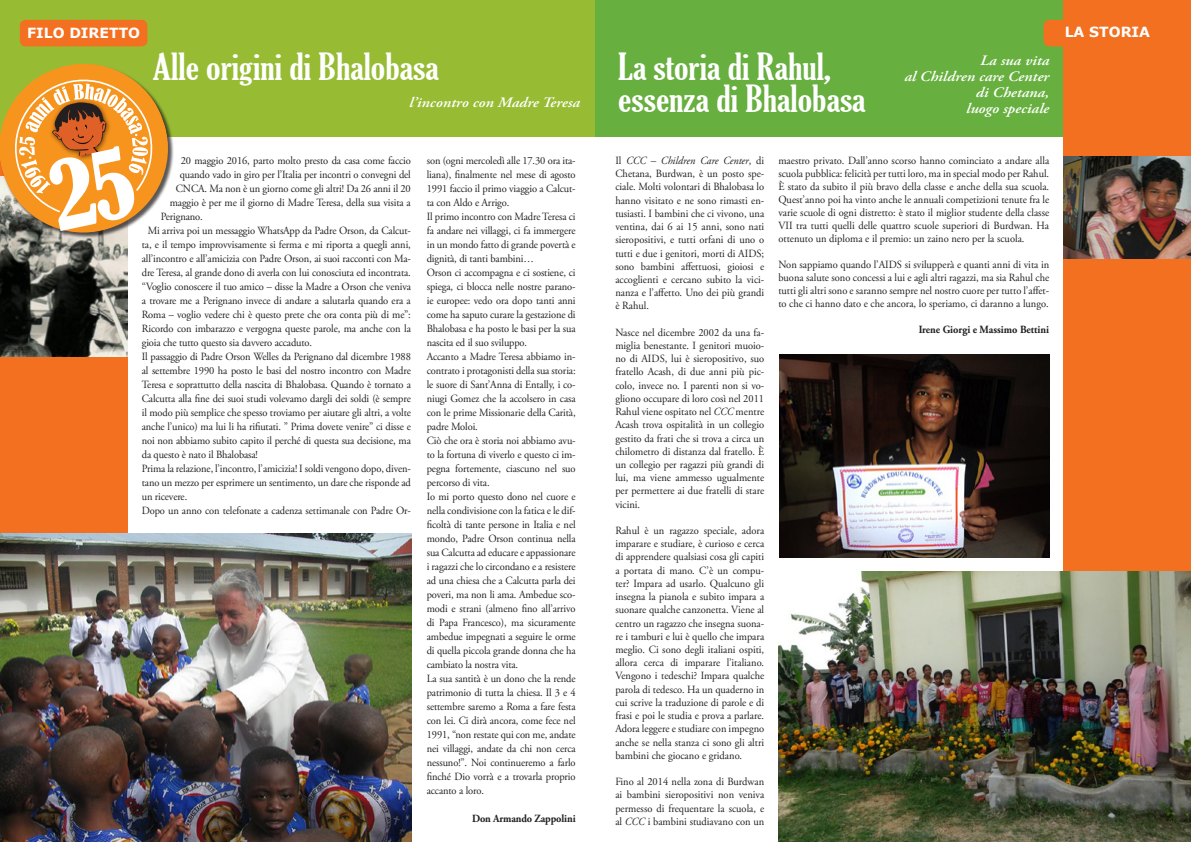
<style>
.page{position:relative;width:1191px;height:842px;background:#fff}
.page>*{position:absolute;margin:0;border:0;box-sizing:border-box;transform-origin:0 0}
.t1{font:extra-condensed 36px/32px "Gloucester";color:#fff;scale:1.17 1}
.t2{font:italic 600 14.4px/16px "Adobe Garamond Pro";color:#fff;text-align:right;scale:1.11 1}
.t3{font:700 14px "Verdana";color:#fff}
.t4{font:11px/14px "Adobe Garamond Pro";letter-spacing:-.01em;color:#231f20;text-align:justify;scale:.95 1}
.t5{font:700 11px "Adobe Garamond Pro";letter-spacing:-.01em;color:#231f20;scale:.94 1}
.s1{font-style:italic}
</style>
<div class="page">
<div style="left:0;top:0;width:595px;height:136px;background:#97bc33"></div>
<div style="left:595px;top:0;width:596px;height:136px;background:#67af3e"></div>
<div style="left:1063px;top:0;width:128px;height:842px;background:#f37021"></div>
<div style="left:0;top:136px;width:128px;height:706px;background:#f37021"></div>
<div style="left:20px;top:20px;width:127px;height:26px;background:#f37021;border-radius:6px"></div>
<div style="left:1043px;top:20px;width:128px;height:26px;background:#f37021;border-radius:6px"></div>
<img style="left:0;top:533px;width:412px;height:309px">
<img style="left:0;top:240px;width:128px;height:116px">
<svg style="left:0;top:64px;width:176px;height:176px"></svg>
<img style="left:778px;top:571px;width:413px;height:271px">
<img style="left:779px;top:355px;width:270px;height:202px">
<img style="left:1063px;top:156px;width:128px;height:102px">
<p class="t3" style="left:27px;top:24px;width:115px">FILO DIRETTO</p>
<p class="t3" style="left:1064px;top:23px;width:87px">LA STORIA</p>
<h1 class="t1" style="left:153px;top:51px;width:246px">Alle origini di Bhalobasa</h1>
<h1 class="t1" style="left:618px;top:51px;width:213px">La storia di Rahul, essenza di Bhalobasa</h1>
<h2 class="t2" style="left:409px;top:95px;width:155px">l’incontro con Madre Teresa</h2>
<h2 class="t2" style="left:904px;top:53px;width:132px">La sua vita<br>al Children care Center di Chetana,<br>luogo speciale</h2>
<p class="t4" style="left:181px;top:154px;width:244px">20 maggio 2016, parto molto presto da casa come faccio</p>
<p class="t4" style="left:180px;top:168px;width:245px">quando vado in giro per l’Italia per incontri o convegni del</p>
<p class="t4" style="left:176px;top:182px;width:249px">CNCA. Ma non è un giorno come gli altri! Da 26 anni il 20</p>
<p class="t4" style="left:170px;top:196px;width:255px">maggio è per me il giorno di Madre Teresa, della sua visita a</p>
<p class="t4" style="left:161px;top:210px;width:46px">Perignano.</p>
<p class="t4" style="left:148px;top:224px;width:278px">Mi arriva poi un messaggio WhatsApp da Padre Orson, da Calcut-</p>
<p class="t4" style="left:142px;top:238px;width:285px">ta, e il tempo improvvisamente si ferma e mi riporta a quegli anni,</p>
<p class="t4" style="left:142px;top:252px;width:285px">all’incontro e all’amicizia con Padre Orson, ai suoi racconti con Ma-</p>
<p class="t4" style="left:142px;top:266px;width:285px">dre Teresa, al grande dono di averla con lui conosciuta ed incontrata.</p>
<p class="t4" style="left:142px;top:280px;width:285px">“Voglio conoscere il tuo amico – disse la Madre a Orson che veniva</p>
<p class="t4" style="left:142px;top:294px;width:285px">a trovare me a Perignano invece di andare a salutarla quando era a</p>
<p class="t4" style="left:142px;top:308px;width:285px">Roma – voglio vedere chi è questo prete che ora conta più di me”:</p>
<p class="t4" style="left:142px;top:322px;width:285px">Ricordo con imbarazzo e vergogna queste parole, ma anche con la</p>
<p class="t4" style="left:142px;top:336px;width:181px">gioia che tutto questo sia davvero accaduto.</p>
<p class="t4" style="left:142px;top:350px;width:285px">Il passaggio di Padre Orson Welles da Perignano dal dicembre 1988</p>
<p class="t4" style="left:142px;top:364px;width:285px">al settembre 1990 ha posto le basi del nostro incontro con Madre</p>
<p class="t4" style="left:142px;top:378px;width:285px">Teresa e soprattutto della nascita di Bhalobasa. Quando è tornato a</p>
<p class="t4" style="left:142px;top:392px;width:285px">Calcutta alla fine dei suoi studi volevamo dargli dei soldi (è sempre</p>
<p class="t4" style="left:142px;top:406px;width:285px">il modo più semplice che spesso troviamo per aiutare gli altri, a volte</p>
<p class="t4" style="left:142px;top:420px;width:285px">anche l’unico) ma lui li ha rifiutati. ” Prima dovete venire” ci disse e</p>
<p class="t4" style="left:142px;top:434px;width:285px">noi non abbiamo subito capito il perché di questa sua decisione, ma</p>
<p class="t4" style="left:142px;top:448px;width:124px">da questo è nato il Bhalobasa!</p>
<p class="t4" style="left:142px;top:462px;width:285px">Prima la relazione, l’incontro, l’amicizia! I soldi vengono dopo, diven-</p>
<p class="t4" style="left:142px;top:476px;width:285px">tano un mezzo per esprimere un sentimento, un dare che risponde ad</p>
<p class="t4" style="left:142px;top:490px;width:49px">un ricevere.</p>
<p class="t4" style="left:142px;top:504px;width:285px">Dopo un anno con telefonate a cadenza settimanale con Padre Or-</p>
<p class="t4" style="left:427px;top:154px;width:158px;text-align:left">son (ogni mercoledì alle 17.30 ora ita&shy;liana), finalmente nel mese di agosto 1991 faccio il primo viaggio a Calcut&shy;ta con Aldo e Arrigo.<br>Il primo incontro con Madre Teresa ci fa andare nei villaggi, ci fa immergere in un mondo fatto di grande povertà e dignità, di tanti bambini…<br>Orson ci accompagna e ci sostiene, ci spiega, ci blocca nelle nostre parano&shy;ie europee: vedo ora dopo tanti anni come ha saputo curare la gestazione di Bhalobasa e ha posto le basi per la sua nascita ed il suo sviluppo.<br>Accanto a Madre Teresa abbiamo in&shy;contrato i protagonisti della sua storia: le suore di Sant’Anna di Entally, i co&shy;niugi Gomez che la accolsero in casa con le prime Missionarie della Carità, padre Moloi.<br>Ciò che ora è storia noi abbiamo avu&shy;to la fortuna di viverlo e questo ci im&shy;pegna fortemente, ciascuno nel suo percorso di vita.<br>Io mi porto questo dono nel cuore e nella condivisione con la fatica e le dif&shy;ficoltà di tante persone in Italia e nel mondo, Padre Orson continua nella sua Calcutta ad educare e appassionare i ragazzi che lo circondano e a resistere ad una chiesa che a Calcutta parla dei poveri, ma non li ama. Ambedue sco&shy;modi e strani (almeno fino all’arrivo di Papa Francesco), ma sicuramente ambedue impegnati a seguire le orme di quella piccola grande donna che ha cambiato la nostra vita.<br>La sua santità è un dono che la rende patrimonio di tutta la chiesa. Il 3 e 4 settembre saremo a Roma a fare festa con lei. Ci dirà ancora, come fece nel 1991, “non restate qui con me, andate nei villaggi, andate da chi non cerca nessuno!”. Noi continueremo a farlo finché Dio vorrà e a trovarla proprio accanto a loro.</p>
<p class="t5" style="left:472px;top:812px;width:112px">Don Armando Zappolini</p>
<p class="t4" style="left:615px;top:154px;width:158px;line-height:13.2px">Il <span class="s1">CCC – Children Care Center</span>, di Chetana, Burdwan, è un posto spe&shy;ciale. Molti volontari di Bhalobasa lo hanno visitato e ne sono rimasti en&shy;tusiasti. I bambini che ci vivono, una ventina, dai 6 ai 15 anni, sono nati sieropositivi, e tutti orfani di uno o tutti e due i genitori, morti di AIDS; sono bambini affettuosi, gioiosi e accoglienti e cercano subito la vici&shy;nanza e l’affetto. Uno dei più grandi è Rahul.</p>
<p class="t4" style="left:615px;top:326px;width:158px;line-height:13.2px">Nasce nel dicembre 2002 da una fa&shy;miglia benestante. I genitori muoio&shy;no di AIDS, lui è sieropositivo, suo fratello Acash, di due anni più pic&shy;colo, invece no. I parenti non si vo&shy;gliono occupare di loro così nel 2011<br>Rahul viene ospitato nel <span class="s1">CCC</span> mentre Acash trova ospitalità in un collegio gestito da frati che si trova a circa un chilometro di distanza dal fratello. È un collegio per ragazzi più grandi di lui, ma viene ammesso ugualmente per permettere ai due fratelli di stare vicini.</p>
<p class="t4" style="left:615px;top:524px;width:158px;line-height:13.2px">Rahul è un ragazzo speciale, adora imparare e studiare, è curioso e cerca di apprendere qualsiasi cosa gli capiti a portata di mano. C’è un compu&shy;ter? Impara ad usarlo. Qualcuno gli insegna la pianola e subito impara a suonare qualche canzonetta. Viene al centro un ragazzo che insegna suona&shy;re i tamburi e lui è quello che impara meglio. Ci sono degli italiani ospiti, allora cerca di imparare l’italiano.<br>Vengono i tedeschi? Impara qualche parola di tedesco. Ha un quaderno in cui scrive la traduzione di parole e di frasi e poi le studia e prova a parlare.<br>Adora leggere e studiare con impegno anche se nella stanza ci sono gli altri bambini che giocano e gridano.</p>
<p class="t4" style="left:615px;top:775px;width:158px;line-height:13.2px">Fino al 2014 nella zona di Burdwan ai bambini sieropositivi non veniva permesso di frequentare la scuola, e al <span class="s1">CCC</span> i bambini studiavano con un</p>
<p class="t4" style="left:778px;top:154px;width:286px;line-height:13px">maestro privato. Dall’anno scorso hanno cominciato a andare alla scuola pubblica: felicità per tutti loro, ma in special modo per Rahul.<br>È stato da subito il più bravo della classe e anche della sua scuola.<br>Quest’anno poi ha vinto anche le annuali competizioni tenute fra le varie scuole di ogni distretto: è stato il miglior studente della classe VII tra tutti quelli delle quattro scuole superiori di Burdwan. Ha ottenuto un diploma e il premio: un zaino nero per la scuola.</p>
<p class="t4" style="left:778px;top:258px;width:287px;line-height:13px">Non sappiamo quando l’AIDS si svilupperà e quanti anni di vita in buona salute sono concessi a lui e agli altri ragazzi, ma sia Rahul che tutti gli altri sono e saranno sempre nel nostro cuore per tutto l’affet&shy;to che ci hanno dato e che ancora, lo speriamo, ci daranno a lungo.</p>
<p class="t5" style="left:918px;top:323px;width:140px">Irene Giorgi e Massimo Bettini</p>
</div>
